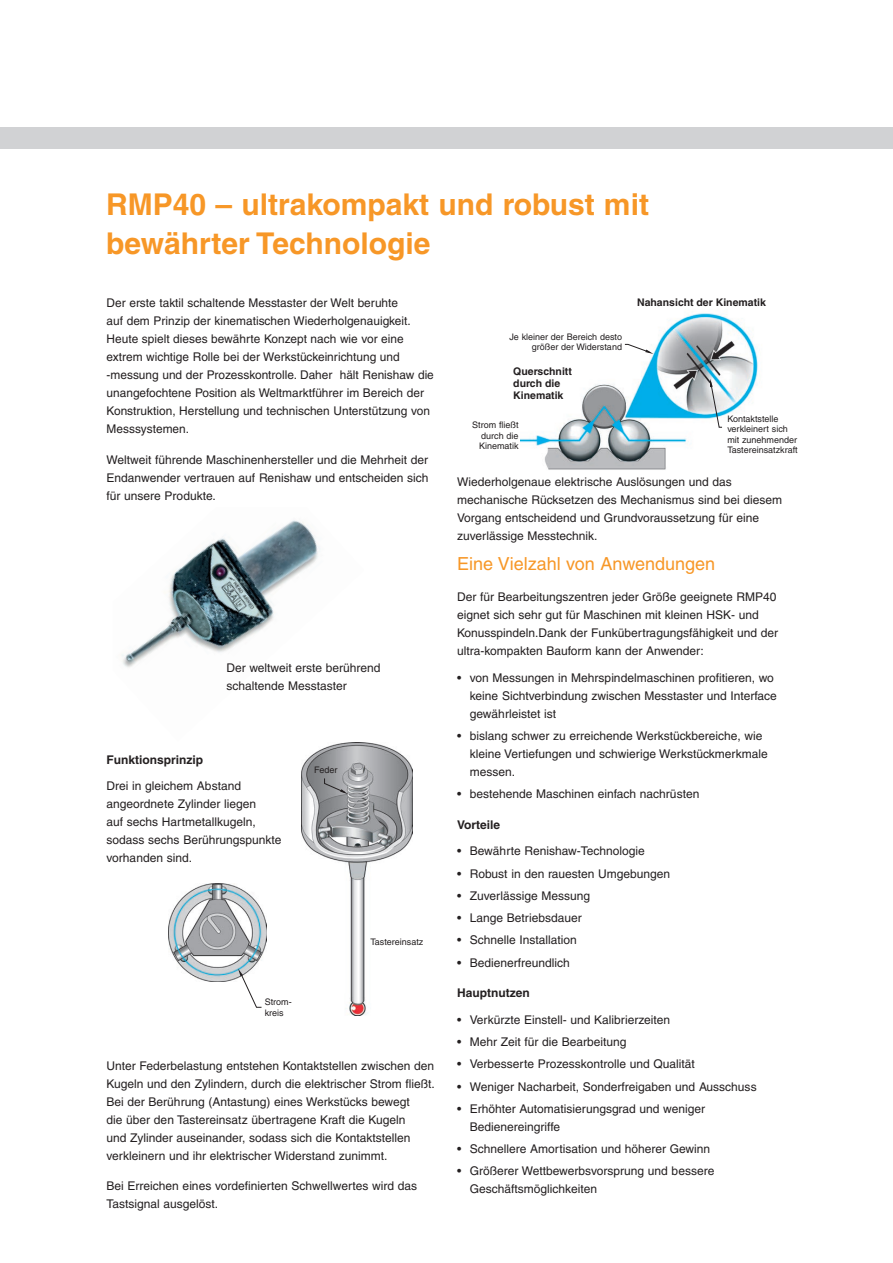
<style>
.page{position:relative;width:893px;height:1263px;background:#fff}
.page>*{position:absolute;margin:0;border:0;box-sizing:border-box;transform-origin:0 0}
.t1{font:700 30px/39px "Helvetica";color:#f79727}
.t2{font:18px "Helvetica";color:#f79727}
.Text{font:12px/18px "Helvetica";color:#231f20}
.Text-2{font:700 12px "Helvetica";color:#231f20}
.Heading_2_black{font:700 10.5px/12px "Helvetica";color:#231f20}
.body_text{font:9px/10.5px "Helvetica";color:#231f20;text-align:justify}
</style>
<div class="page">
<div style="left:0;top:128px;width:893px;height:21px;background:#d1d2d4"></div>
<img style="left:122px;top:520px;width:198px;height:148px">
<img style="left:302px;top:743px;width:110px;height:273px">
<img style="left:168px;top:883px;width:99px;height:98px">
<img style="left:520px;top:313px;width:238px;height:157px">
<svg style="left:520px;top:365px;width:53px;height:36px"></svg>
<svg style="left:238px;top:968px;width:24px;height:40px"></svg>
<svg style="left:324px;top:778px;width:24px;height:16px"></svg>
<svg style="left:624px;top:344px;width:29px;height:10px"></svg>
<svg style="left:710px;top:379px;width:13px;height:49px"></svg>
<p class="t1" style="left:106px;top:184px;width:544px">RMP40 – ultrakompakt und robust mit bewährter Technologie</p>
<p class="Text" style="left:107px;top:294px;width:329px">Der erste taktil schaltende Messtaster der Welt beruhte<br>auf dem Prinzip der kinematischen Wiederholgenauigkeit.<br>Heute spielt dieses bewährte Konzept nach wie vor eine extrem wichtige Rolle bei der Werkstückeinrichtung und -messung und der Prozesskontrolle. Daher hält Renishaw die unangefochtene Position als Weltmarktführer im Bereich der Konstruktion, Herstellung und technischen Unterstützung von Messsystemen.</p>
<p class="Text" style="left:107px;top:450px;width:323px;text-align:justify">Weltweit führende Maschinenhersteller und die Mehrheit der Endanwender vertrauen auf Renishaw und entscheiden sich für unsere Produkte.</p>
<p class="Text" style="left:226px;top:658px;width:156px">Der weltweit erste berührend schaltende Messtaster</p>
<p class="Text-2" style="left:107px;top:752px;width:98px">Funktionsprinzip</p>
<p class="Text" style="left:107px;top:777px;width:176px">Drei in gleichem Abstand angeordnete Zylinder liegen<br>auf sechs Hartmetallkugeln, sodass sechs Berührungspunkte vorhanden sind.</p>
<p class="body_text" style="left:314px;top:765px;width:25px">Feder</p>
<p class="body_text" style="left:265px;top:997px;width:28px">Strom-</p>
<p class="body_text" style="left:265px;top:1007px;width:20px">kreis</p>
<p class="body_text" style="left:370px;top:936px;width:54px">Tastereinsatz</p>
<p class="Text" style="left:107px;top:1056px;width:330px">Unter Federbelastung entstehen Kontaktstellen zwischen den Kugeln und den Zylindern, durch die elektrischer Strom fließt.<br>Bei der Berührung (Antastung) eines Werkstücks bewegt<br>die über den Tastereinsatz übertragene Kraft die Kugeln<br>und Zylinder auseinander, sodass sich die Kontaktstellen verkleinern und ihr elektrischer Widerstand zunimmt.</p>
<p class="Text" style="left:107px;top:1177px;width:312px">Bei Erreichen eines vordefinierten Schwellwertes wird das<br>Tastsignal ausgelöst.</p>
<p class="body_text" style="left:509px;top:331px;width:114px;text-align:right">Je kleiner der Bereich desto größer der Widerstand</p>
<p class="Heading_2_black" style="left:513px;top:365px;width:60px">Querschnitt durch die<br>Kinematik</p>
<p class="Heading_2_black" style="left:637px;top:296px;width:130px">Nahansicht der Kinematik</p>
<p class="body_text" style="left:479px;top:420px;width:41px;text-indent:-7px">Strom fließt durch die Kinematik</p>
<p class="body_text" style="left:727px;top:413px;width:72px;text-align:left">Kontaktstelle verkleinert sich mit zunehmender<br>Tastereinsatzkraft</p>
<p class="Text" style="left:457px;top:472px;width:326px">Wiederholgenaue elektrische Auslösungen und das mechanische Rücksetzen des Mechanismus sind bei diesem Vorgang entscheidend und Grundvoraussetzung für eine zuverlässige Messtechnik.</p>
<p class="t2" style="left:457px;top:553px;width:260px">Eine Vielzahl von Anwendungen</p>
<p class="Text" style="left:457px;top:588px;width:323px">Der für Bearbeitungszentren jeder Größe geeignete RMP40 eignet sich sehr gut für Maschinen mit kleinen HSK- und Konusspindeln.Dank der Funkübertragungsfähigkeit und der ultra-kompakten Bauform kann der Anwender:</p>
<p class="Text" style="left:470px;top:668px;width:308px;text-indent:-13px">• von Messungen in Mehrspindelmaschinen profitieren, wo keine Sichtverbindung zwischen Messtaster und Interface gewährleistet ist</p>
<p class="Text" style="left:470px;top:727px;width:299px;text-indent:-13px">• bislang schwer zu erreichende Werkstückbereiche, wie kleine Vertiefungen und schwierige Werkstückmerkmale messen.</p>
<p class="Text" style="left:457px;top:785px;width:244px">• bestehende Maschinen einfach nachrüsten</p>
<p class="Text-2" style="left:457px;top:817px;width:45px">Vorteile</p>
<p class="Text" style="left:457px;top:842px;width:189px">• Bewährte Renishaw-Technologie</p>
<p class="Text" style="left:457px;top:864px;width:214px">• Robust in den rauesten Umgebungen</p>
<p class="Text" style="left:457px;top:887px;width:135px">• Zuverlässige Messung</p>
<p class="Text" style="left:457px;top:909px;width:126px">• Lange Betriebsdauer</p>
<p class="Text" style="left:457px;top:931px;width:121px">• Schnelle Installation</p>
<p class="Text" style="left:457px;top:953px;width:114px">• Bedienerfreundlich</p>
<p class="Text-2" style="left:457px;top:986px;width:74px">Hauptnutzen</p>
<p class="Text" style="left:457px;top:1011px;width:215px">• Verkürzte Einstell- und Kalibrierzeiten</p>
<p class="Text" style="left:457px;top:1033px;width:171px">• Mehr Zeit für die Bearbeitung</p>
<p class="Text" style="left:457px;top:1055px;width:239px">• Verbesserte Prozesskontrolle und Qualität</p>
<p class="Text" style="left:457px;top:1077px;width:301px">• Weniger Nacharbeit, Sonderfreigaben und Ausschuss</p>
<p class="Text" style="left:470px;top:1100px;width:237px;text-indent:-13px">• Erhöhter Automatisierungsgrad und weniger<br>Bedienereingriffe</p>
<p class="Text" style="left:457px;top:1140px;width:255px">• Schnellere Amortisation und höherer Gewinn</p>
<p class="Text" style="left:470px;top:1162px;width:246px;text-indent:-13px">• Größerer Wettbewerbsvorsprung und bessere<br>Geschäftsmöglichkeiten</p>
</div>
